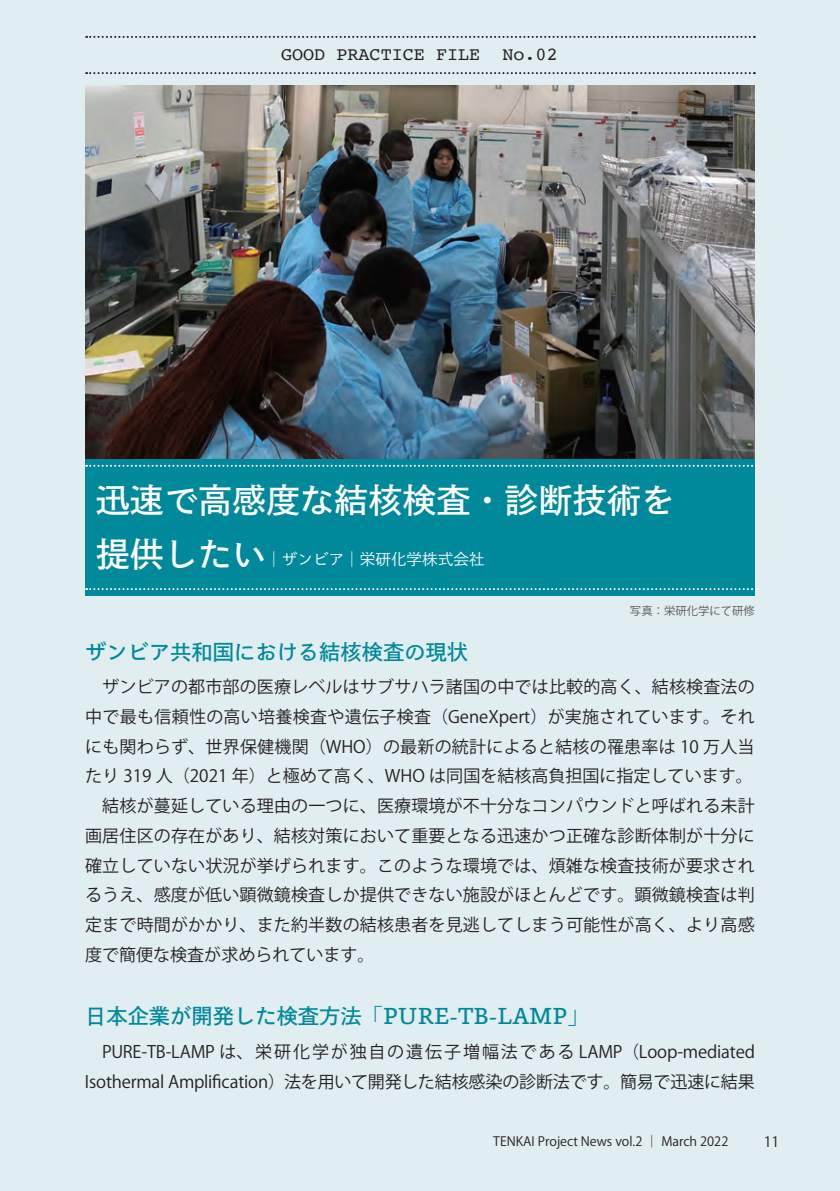
<style>
.page{position:relative;width:840px;height:1191px;background:#fff}
.page>*{position:absolute;margin:0;border:0;box-sizing:border-box;transform-origin:0 0}
.t1{font:34px "Toppan Bunkyu Gothic Pr 6 N DB";color:#fff}
.t2{font:21.2px "Toppan Bunkyu Gothic Pr 6 N DB";color:#00889b}
.t3{font:18.4px "Courier";color:#231f20}
.t4{font:17px/29.8px "Koz Go Pr 6 N";letter-spacing:.01em;color:#231f20}
.t5{font:17px/29.8px "Koz Go Pr 6 N";letter-spacing:-.01em;color:#231f20}
.t6{font:15.6px "Toppan Bunkyu Gothic Pr 6 N R";color:#fff}
.t7{font:14.2px "Koz Go Pr 6 N";color:#231f20}
.t8{font:12.8px "Koz Go Pr 6 N";color:#231f20}
.t9{font:11.4px "Koz Go Pr 6 N";color:#57585a}
.s1{font-family:"Toppan Bunkyu Gothic Pr 6 N DB";font-size:34px}
</style>
<div class="page">
<div style="left:0;top:0;width:839px;height:1191px;background:#e1eef1"></div>
<img style="left:85px;top:85px;width:669px;height:397px">
<div style="left:85px;top:459px;width:668px;height:136px;background:#00889b"></div>
<svg style="left:86px;top:36px;width:668px;height:2px"></svg>
<svg style="left:86px;top:72px;width:668px;height:2px"></svg>
<svg style="left:86px;top:588px;width:670px;height:2px"></svg>
<svg style="left:86px;top:465px;width:670px;height:2px"></svg>
<p class="t3" style="left:281px;top:40px;width:278px">GOOD PRACTICE FILE No.02</p>
<h1 class="t1" style="left:96px;top:482px;width:580px">迅速で高感度な結核検査・診断技術を</h1>
<p class="t6" style="left:96px;top:550px;width:390px"><span class="s1">提供したい</span>｜ザンビア｜栄研化学株式会社</p>
<p class="t9" style="left:629px;top:605px;width:126px">写真：栄研化学にて研修</p>
<p class="t2" style="left:85px;top:640px;width:384px">ザンビア共和国における結核検査の現状</p>
<p class="t4" style="left:85px;top:672px;width:671px">　ザンビアの都市部の医療レベルはサブサハラ諸国の中では比較的高く、結核検査法の中で最も信頼性の高い培養検査や遺伝子検査（GeneXpert）が実施されています。それにも関わらず、世界保健機関（WHO）の最新の統計によると結核の罹患率は 10 万人当たり 319 人（2021 年）と極めて高く、WHO は同国を結核高負担国に指定しています。　結核が蔓延している理由の一つに、医療環境が不十分なコンパウンドと呼ばれる未計画居住区の存在があり、結核対策において重要となる迅速かつ正確な診断体制が十分に確立していない状況が挙げられます。このような環境では、煩雑な検査技術が要求されるうえ、感度が低い顕微鏡検査しか提供できない施設がほとんどです。顕微鏡検査は判定まで時間がかかり、また約半数の結核患者を見逃してしまう可能性が高く、より高感度で簡便な検査が求められています。</p>
<p class="t2" style="left:85px;top:1004px;width:504px">日本企業が開発した検査方法「PURE-TB-LAMP」</p>
<p class="t5" style="left:85px;top:1037px;width:671px">　PURE-TB-LAMP は、栄研化学が独自の遺伝子増幅法である LAMP（Loop-mediated<br>Isothermal Amplification）法を用いて開発した結核感染の診断法です。簡易で迅速に結果</p>
<p class="t8" style="left:493px;top:1133px;width:236px">TENKAI Project News vol.2 ｜ March 2022</p>
<p class="t7" style="left:763px;top:1133px;width:17px">11</p>
</div>
